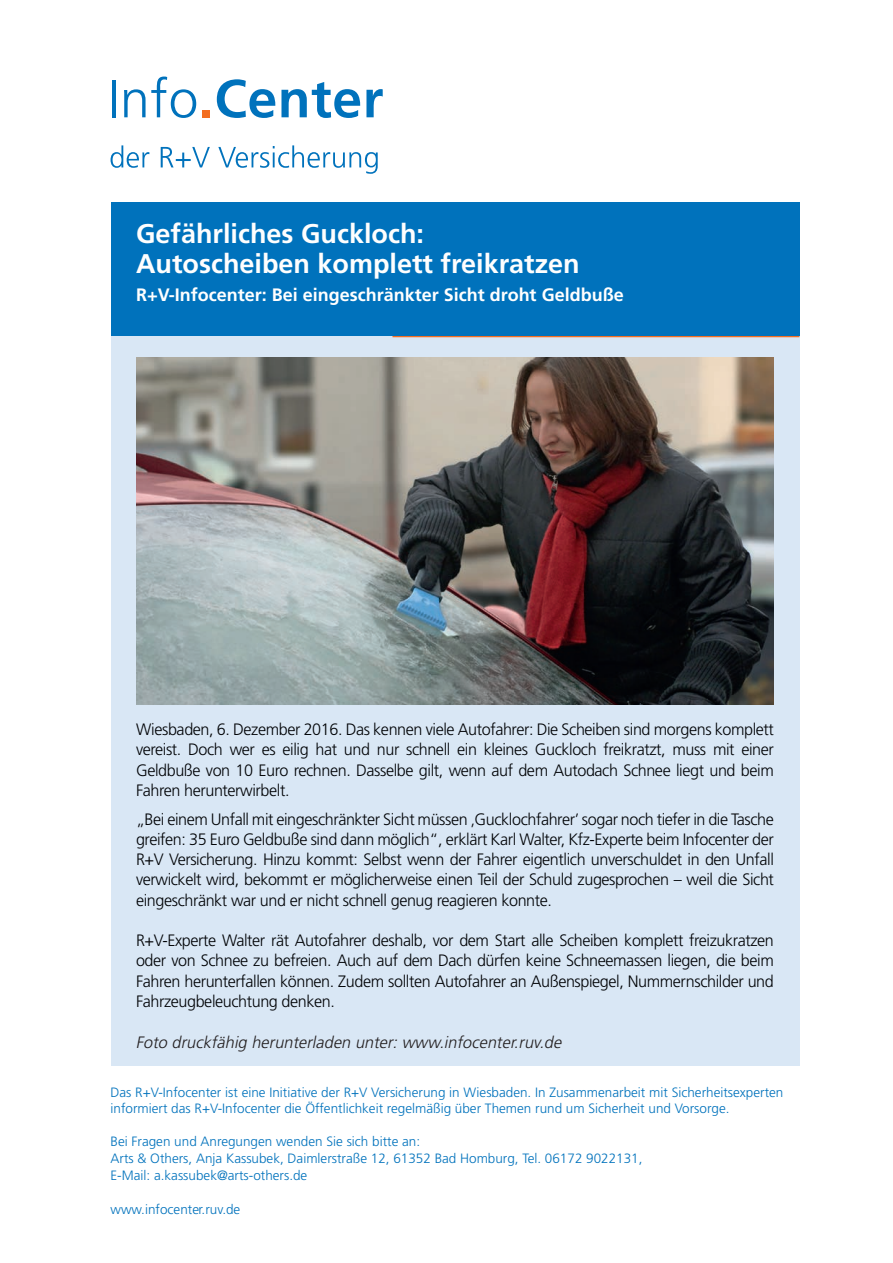
<style>
.page{position:relative;width:893px;height:1263px;background:#fff}
.page>*{position:absolute;margin:0;border:0;box-sizing:border-box;transform-origin:0 0}
.t1{font:700 27px/30px "Frutiger";color:#fefefe}
.t2{font:700 18px "Frutiger";color:#fff}
.t3{font:300 16.5px/20.2px "Frutiger";letter-spacing:-.025em;color:#010306;text-align:justify}
.t4{font:italic 300 16.5px "Frutiger";color:#231f20}
.t5{font:300 13.5px/17.1px "Frutiger";color:#0072bc}
</style>
<div class="page">
<hr style="left:112px;top:80px;width:3px;height:37px;background:#0072bc">
<svg style="left:124px;top:77px;width:72px;height:41px"></svg>
<div style="left:203px;top:110px;width:7px;height:7px;background:#f36e21"></div>
<svg style="left:217px;top:79px;width:58px;height:39px"></svg>
<svg style="left:281px;top:82px;width:79px;height:36px"></svg>
<svg style="left:366px;top:89px;width:17px;height:28px"></svg>
<svg style="left:111px;top:145px;width:38px;height:23px"></svg>
<svg style="left:161px;top:147px;width:49px;height:20px"></svg>
<svg style="left:218px;top:145px;width:160px;height:29px"></svg>
<div style="left:111px;top:307px;width:688px;height:758px;background:#d9e7f5"></div>
<hr style="left:392px;top:336px;width:407px;height:1px;background:#f36e21">
<img style="left:136px;top:357px;width:638px;height:348px">
<div style="left:111px;top:203px;width:688px;height:133px;background:#0072bc"></div>
<h1 class="t1" style="left:136px;top:218px;width:445px">Gefährliches Guckloch:<br>Autoscheiben komplett freikratzen</h1>
<p class="t2" style="left:136px;top:284px;width:489px">R+V-Infocenter: Bei eingeschränkter Sicht droht Geldbuße</p>
<p class="t3" style="left:136px;top:719px;width:639px">Wiesbaden, 6. Dezember 2016. Das kennen viele Autofahrer: Die Scheiben sind morgens komplett vereist. Doch wer es eilig hat und nur schnell ein kleines Guckloch freikratzt, muss mit einer Geldbuße von 10 Euro rechnen. Dasselbe gilt, wenn auf dem Autodach Schnee liegt und beim Fahren herunterwirbelt.</p>
<p class="t3" style="left:136px;top:809px;width:639px">„Bei einem Unfall mit eingeschränkter Sicht müssen ‚Gucklochfahrer’ sogar noch tiefer in die Tasche greifen: 35 Euro Geldbuße sind dann möglich“, erklärt Karl Walter, Kfz-Experte beim Infocenter der R+V Versicherung. Hinzu kommt: Selbst wenn der Fahrer eigentlich unverschuldet in den Unfall verwickelt wird, bekommt er möglicherweise einen Teil der Schuld zugesprochen – weil die Sicht eingeschränkt war und er nicht schnell genug reagieren konnte.</p>
<p class="t3" style="left:136px;top:930px;width:639px">R+V-Experte Walter rät Autofahrer deshalb, vor dem Start alle Scheiben komplett freizukratzen oder von Schnee zu befreien. Auch auf dem Dach dürfen keine Schneemassen liegen, die beim Fahren herunterfallen können. Zudem sollten Autofahrer an Außenspiegel, Nummernschilder und Fahrzeugbeleuchtung denken.</p>
<p class="t4" style="left:136px;top:1033px;width:431px">Foto druckfähig herunterladen unter:www.infocenter.ruv.de</p>
<p class="t5" style="left:111px;top:1084px;width:674px;line-height:16.2px">Das R+V-Infocenter ist eine Initiative der R+V Versicherung in Wiesbaden. In Zusammenarbeit mit Sicherheitsexperten informiert das R+V-Infocenter die Öffentlichkeit regelmäßig über Themen rund um Sicherheit und Vorsorge.</p>
<p class="t5" style="left:111px;top:1132px;width:533px">Bei Fragen und Anregungen wenden Sie sich bitte an:<br>Arts &amp; Others, Anja Kassubek, Daimlerstraße 12, 61352 Bad Homburg, Tel. 06172 9022131,<br>E-Mail: a.kassubek@arts-others.de</p>
<p class="t5" style="left:111px;top:1201px;width:131px">www.infocenter.ruv.de</p>
</div>
